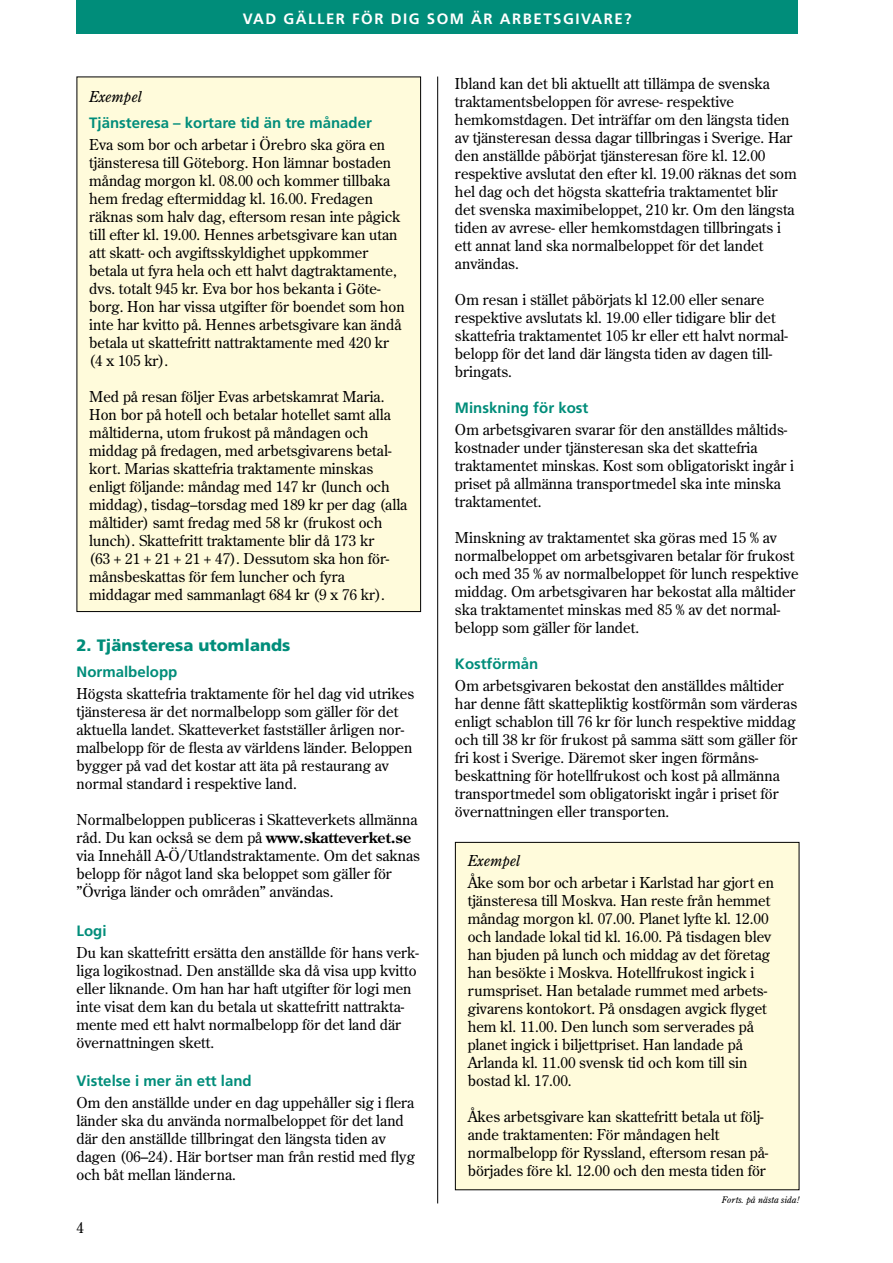
<style>
.page{position:relative;width:893px;height:1263px;background:#fff}
.page>*{position:absolute;margin:0;border:0;box-sizing:border-box;transform-origin:0 0}
.t1{font:900 16.5px "Frutiger";color:#008d7a}
.t2{font:15px/18px "Century Old Style";color:#000}
.t3{font:700 15px "Frutiger";color:#008d7a}
.t4{font:700 15px "Frutiger";letter-spacing:.12em;color:#fff}
.t5{font:italic 15px "Century Old Style";color:#000}
.t6{font:italic 9px "Century Old Style";color:#000}
.s1{font-weight:700}
</style>
<div class="page">
<div style="left:77px;top:77px;width:344px;height:534px;background:#fffbdb"></div>
<div style="left:455px;top:842px;width:344px;height:348px;background:#fffbdb"></div>
<div style="left:455px;top:842px;width:344px;height:348px;border:1px solid #000"></div>
<hr style="left:437px;top:77px;width:1px;height:1126px;background:#000">
<div style="left:76px;top:0;width:722px;height:33px;background:#008d7a"></div>
<p class="t4" style="left:243px;top:10px;width:390px">Vad gäller för dig som är arbetsgivare?</p>
<p class="t5" style="left:89px;top:87px;width:54px">Exempel</p>
<p class="t3" style="left:89px;top:114px;width:284px">Tjänsteresa – kortare tid än tre månader</p>
<p class="t2" style="left:89px;top:135px;width:317px">Eva som bor och arbetar i Örebro ska göra en tjänsteresa till Göteborg. Hon lämnar bostaden måndag morgon kl. 08.00 och kommer tillbaka hem fredag eftermiddag kl. 16.00. Fredagen räknas som halv dag, eftersom resan inte pågick till efter kl. 19.00. Hennes arbetsgivare kan utan att skatt- och avgiftsskyldighet uppkommer betala ut fyra hela och ett halvt dagtraktamente, dvs. totalt 945 kr. Eva bor hos bekanta i Göte&shy;borg. Hon har vissa utgifter för boendet som hon inte har kvitto på. Hennes arbetsgivare kan ändå betala ut skattefritt nattraktamente med 420 kr (4 x 105 kr).</p>
<p class="t2" style="left:89px;top:387px;width:320px">Med på resan följer Evas arbetskamrat Maria.<br>Hon bor på hotell och betalar hotellet samt alla måltiderna, utom frukost på måndagen och middag på fredagen, med arbetsgivarens betal&shy;kort. Marias skattefria traktamente minskas enligt följande: måndag med 147 kr (lunch och middag), tisdag–torsdag med 189 kr per dag (alla måltider) samt fredag med 58 kr (frukost och lunch). Skattefritt traktamente blir då 173 kr<br>(63 + 21 + 21 + 21 + 47). Dessutom ska hon för&shy;månsbeskattas för fem luncher och fyra middagar med sammanlagt 684 kr (9 x 76 kr).</p>
<p class="t1" style="left:76px;top:635px;width:215px">2. Tjänsteresa utomlands</p>
<p class="t3" style="left:76px;top:663px;width:102px">Normalbelopp</p>
<p class="t2" style="left:76px;top:684px;width:339px">Högsta skattefria traktamente för hel dag vid utrikes tjänsteresa är det normalbelopp som gäller för det aktuella landet. Skatteverket fastställer årligen nor&shy;malbelopp för de flesta av världens länder. Beloppen bygger på vad det kostar att äta på restaurang av normal standard i respektive land.</p>
<p class="t2" style="left:76px;top:810px;width:345px">Normalbeloppen publiceras i Skatteverkets allmänna råd. Du kan också se dem på <span class="s1">www.skatteverket.se </span>via Innehåll A-Ö/Utlandstraktamente. Om det saknas belopp för något land ska beloppet som gäller för ”Övriga länder och områden” användas.</p>
<p class="t3" style="left:76px;top:921px;width:31px">Logi</p>
<p class="t2" style="left:76px;top:943px;width:344px">Du kan skattefritt ersätta den anställde för hans verk&shy;liga logikostnad. Den anställde ska då visa upp kvitto eller liknande. Om han har haft utgifter för logi men inte visat dem kan du betala ut skattefritt nattrakta&shy;mente med ett halvt normalbelopp för det land där övernattningen skett.</p>
<p class="t3" style="left:76px;top:1072px;width:177px">Vistelse i mer än ett land</p>
<p class="t2" style="left:76px;top:1093px;width:340px">Om den anställde under en dag uppehåller sig i flera länder ska du använda normalbeloppet för det land där den anställde tillbringat den längsta tiden av dagen (06–24). Här bortser man från restid med flyg och båt mellan länderna.</p>
<p class="t2" style="left:76px;top:1218px;width:9px">4</p>
<p class="t2" style="left:455px;top:74px;width:343px">Ibland kan det bli aktuellt att tillämpa de svenska traktamentsbeloppen för avrese- respektive hemkomstdagen. Det inträffar om den längsta tiden av tjänsteresan dessa dagar tillbringas i Sverige. Har den anställde påbörjat tjänsteresan före kl. 12.00 respektive avslutat den efter kl. 19.00 räknas det som hel dag och det högsta skattefria traktamentet blir det svenska maximibeloppet, 210 kr. Om den längsta tiden av avrese- eller hemkomstdagen tillbringats i ett annat land ska normalbeloppet för det landet användas.</p>
<p class="t2" style="left:455px;top:290px;width:334px">Om resan i stället påbörjats kl 12.00 eller senare respektive avslutats kl. 19.00 eller tidigare blir det skattefria traktamentet 105 kr eller ett halvt normal&shy;belopp för det land där längsta tiden av dagen till&shy;bringats.</p>
<p class="t3" style="left:455px;top:399px;width:135px">Minskning för kost</p>
<p class="t2" style="left:455px;top:420px;width:341px">Om arbetsgivaren svarar för den anställdes måltids&shy;kostnader under tjänsteresan ska det skattefria traktamentet minskas. Kost som obligatoriskt ingår i priset på allmänna transportmedel ska inte minska traktamentet.</p>
<p class="t2" style="left:455px;top:528px;width:345px">Minskning av traktamentet ska göras med 15 % av normalbeloppet om arbetsgivaren betalar för frukost och med 35 % av normalbeloppet för lunch respektive middag. Om arbetsgivaren har bekostat alla måltider ska traktamentet minskas med 85 % av det normal&shy;belopp som gäller för landet.</p>
<p class="t3" style="left:455px;top:655px;width:85px">Kostförmån</p>
<p class="t2" style="left:455px;top:676px;width:344px">Om arbetsgivaren bekostat den anställdes måltider har denne fått skattepliktig kostförmån som värderas enligt schablon till 76 kr för lunch respektive middag och till 38 kr för frukost på samma sätt som gäller för fri kost i Sverige. Däremot sker ingen förmåns&shy;beskattning för hotellfrukost och kost på allmänna transportmedel som obligatoriskt ingår i priset för övernattningen eller transporten.</p>
<p class="t5" style="left:468px;top:851px;width:54px">Exempel</p>
<p class="t2" style="left:468px;top:873px;width:308px">Åke som bor och arbetar i Karlstad har gjort en tjänsteresa till Moskva. Han reste från hemmet måndag morgon kl. 07.00. Planet lyfte kl. 12.00 och landade lokal tid kl. 16.00. På tisdagen blev han bjuden på lunch och middag av det företag han besökte i Moskva. Hotellfrukost ingick i rumspriset. Han betalade rummet med arbets&shy;givarens kontokort. På onsdagen avgick flyget hem kl. 11.00. Den lunch som serverades på planet ingick i biljettpriset. Han landade på Arlanda kl. 11.00 svensk tid och kom till sin bostad kl. 17.00.</p>
<p class="t2" style="left:468px;top:1107px;width:302px">Åkes arbetsgivare kan skattefritt betala ut följ&shy;ande traktamenten: För måndagen helt normalbelopp för Ryssland, eftersom resan på&shy;börjades före kl. 12.00 och den mesta tiden för</p>
<p class="t6" style="left:722px;top:1194px;width:79px">Forts. på nästa sida!</p>
</div>
